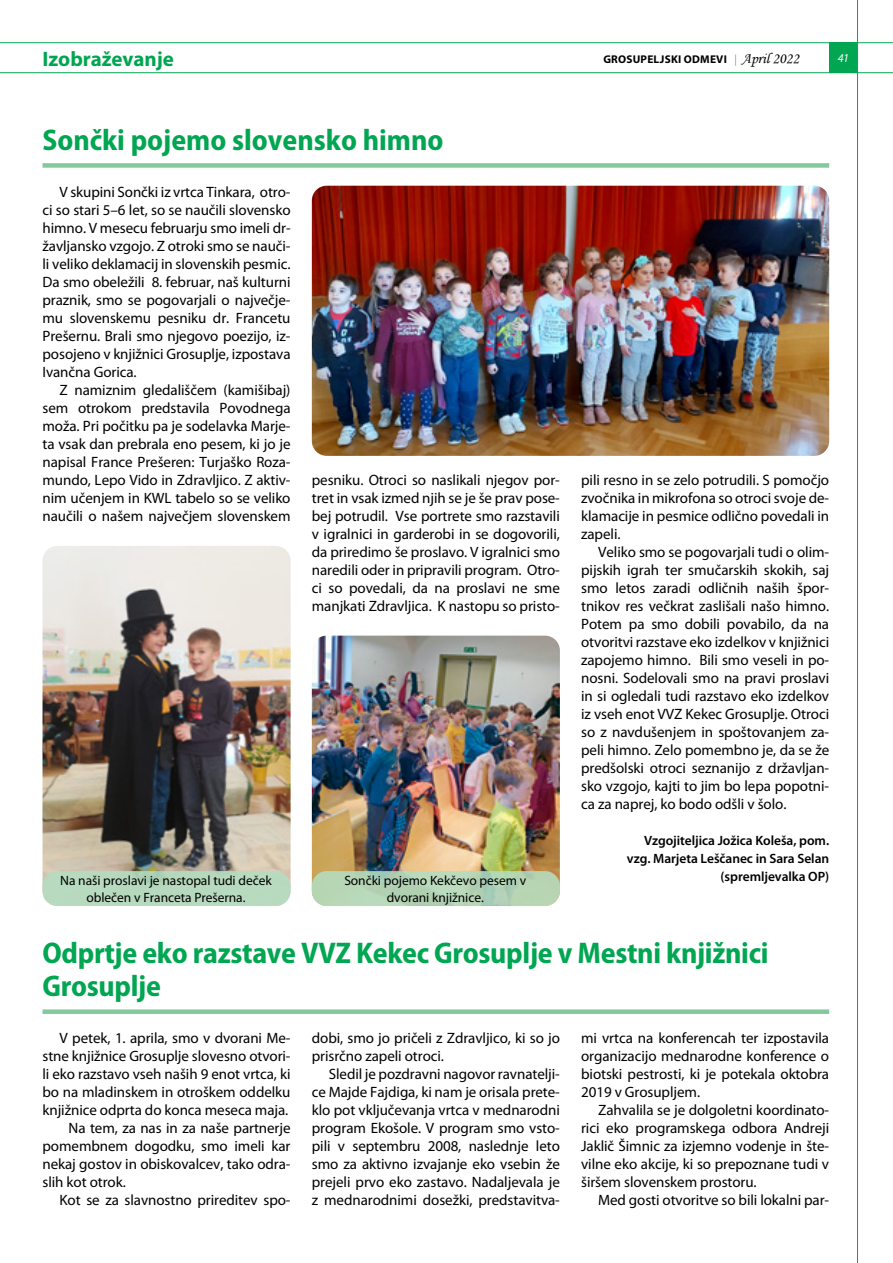
<style>
.page{position:relative;width:893px;height:1263px;background:#fff}
.page>*{position:absolute;margin:0;border:0;box-sizing:border-box;transform-origin:0 0}
.t1{font:700 semi-condensed 30px/33px "Myriad Pro";letter-spacing:-.01em;color:#00a651}
.t2{font:700 21px "Myriad Pro";color:#00a651}
.t3{font:15px/18px "Myriad Pro";letter-spacing:-.005em;color:#000;text-align:justify}
.t4{font:13.5px/16.2px "Myriad Pro";letter-spacing:-.005em;color:#000;text-align:center}
.t5{font:600 13.5px/18px "Myriad Pro";letter-spacing:-.005em;color:#000;text-align:right}
.t6{font:italic 12px "Myriad Pro";color:#fff}
.t7{font:700 11.25px "Myriad Pro";letter-spacing:.02em;color:#000}
.s1{font-weight:300;color:#00a651}
.s2{font-family:"Monotype Corsiva";font-weight:400;font-size:15px}
</style>
<div class="page">
<hr style="left:0;top:42px;width:893px;height:1px;background:#00a651">
<hr style="left:0;top:72px;width:893px;height:1px;background:#00a651">
<div style="left:829px;top:43px;width:28px;height:30px;background:#00a651"></div>
<hr style="left:857px;top:0;width:1px;height:1263px;background:#00a651">
<div style="left:42px;top:163px;width:787px;height:5px;background:#82ca9c"></div>
<img style="left:43px;top:546px;width:248px;height:360px">
<img style="left:312px;top:186px;width:517px;height:270px">
<img style="left:312px;top:636px;width:248px;height:270px">
<div style="left:42px;top:871px;width:249px;height:35px;background:#b4ddc1;border-radius:15px"></div>
<svg style="left:312px;top:871px;width:248px;height:35px;background:#b3d3b4"></svg>
<div style="left:42px;top:1009px;width:787px;height:5px;background:#82ca9c"></div>
<h2 class="t2" style="left:43px;top:45px;width:133px">Izobraževanje</h2>
<p class="t7" style="left:603px;top:52px;width:197px">GROSUPELJSKI ODMEVI <span class="s1">|</span> <span class="s2">April 2022</span></p>
<p class="t6" style="left:838px;top:51px;width:13px">41</p>
<h1 class="t1" style="left:42px;top:124px;width:402px">Sončki pojemo slovensko himno</h1>
<p class="t3" style="left:43px;top:183px;width:250px;text-indent:17px">V skupini Sončki iz vrtca Tinkara, otro&shy;ci so stari 5–6 let, so se naučili slovensko himno. V mesecu februarju smo imeli dr&shy;žavljansko vzgojo. Z otroki smo se nauči&shy;li veliko deklamacij in slovenskih pesmic.<br>Da smo obeležili 8. februar, naš kulturni praznik, smo se pogovarjali o največje&shy;mu slovenskemu pesniku dr. Francetu Prešernu. Brali smo njegovo poezijo, iz&shy;posojeno v knjižnici Grosuplje, izpostava Ivančna Gorica.</p>
<p class="t3" style="left:43px;top:381px;width:250px;text-indent:17px">Z namiznim gledališčem (kamišibaj) sem otrokom predstavila Povodnega moža. Pri počitku pa je sodelavka Marje&shy;ta vsak dan prebrala eno pesem, ki jo je napisal France Prešeren: Turjaško Roza&shy;mundo, Lepo Vido in Zdravljico. Z aktiv&shy;nim učenjem in KWL tabelo so se veliko naučili o našem največjem slovenskem</p>
<p class="t3" style="left:312px;top:471px;width:250px">pesniku. Otroci so naslikali njegov por&shy;tret in vsak izmed njih se je še prav pose&shy;bej potrudil. Vse portrete smo razstavili v igralnici in garderobi in se dogovorili, da priredimo še proslavo. V igralnici smo naredili oder in pripravili program. Otro&shy;ci so povedali, da na proslavi ne sme manjkati Zdravljica. K nastopu so pristo-</p>
<p class="t3" style="left:581px;top:471px;width:250px">pili resno in se zelo potrudili. S pomočjo zvočnika in mikrofona so otroci svoje de&shy;klamacije in pesmice odlično povedali in zapeli.</p>
<p class="t3" style="left:581px;top:543px;width:250px;text-indent:17px">Veliko smo se pogovarjali tudi o olim&shy;pijskih igrah ter smučarskih skokih, saj smo letos zaradi odličnih naših špor&shy;tnikov res večkrat zaslišali našo himno.<br>Potem pa smo dobili povabilo, da na otvoritvi razstave eko izdelkov v knjižnici zapojemo himno. Bili smo veseli in po&shy;nosni. Sodelovali smo na pravi proslavi in si ogledali tudi razstavo eko izdelkov iz vseh enot VVZ Kekec Grosuplje. Otroci so z navdušenjem in spoštovanjem za&shy;peli himno. Zelo pomembno je, da se že predšolski otroci seznanijo z državljan&shy;sko vzgojo, kajti to jim bo lepa popotni&shy;ca za naprej, ko bodo odšli v šolo.</p>
<p class="t5" style="left:627px;top:831px;width:204px">Vzgojiteljica Jožica Koleša, pom. vzg. Marjeta Leščanec in Sara Selan</p>
<p class="t4" style="left:60px;top:873px;width:213px">Na naši proslavi je nastopal tudi deček</p>
<p class="t5" style="left:721px;top:867px;width:110px">(spremljevalka OP)</p>
<p class="t4" style="left:86px;top:889px;width:161px">oblečen v Franceta Prešerna.</p>
<p class="t4" style="left:344px;top:873px;width:183px">Sončki pojemo Kekčevo pesem v dvorani knjižnice.</p>
<h1 class="t1" style="left:43px;top:937px;width:727px">Odprtje eko razstave VVZ Kekec Grosuplje v Mestni knjižnici<br>Grosuplje</h1>
<p class="t3" style="left:60px;top:1029px;width:233px">V petek, 1. aprila, smo v dvorani Me-</p>
<p class="t3" style="left:43px;top:1047px;width:250px">stne knjižnice Grosuplje slovesno otvori-</p>
<p class="t3" style="left:43px;top:1065px;width:250px">li eko razstavo vseh naših 9 enot vrtca, ki</p>
<p class="t3" style="left:43px;top:1083px;width:250px">bo na mladinskem in otroškem oddelku</p>
<p class="t3" style="left:43px;top:1101px;width:247px">knjižnice odprta do konca meseca maja.</p>
<p class="t3" style="left:69px;top:1119px;width:223px">Na tem, za nas in za naše partnerje</p>
<p class="t3" style="left:43px;top:1137px;width:250px">pomembnem dogodku, smo imeli kar</p>
<p class="t3" style="left:43px;top:1155px;width:250px">nekaj gostov in obiskovalcev, tako odra-</p>
<p class="t3" style="left:43px;top:1173px;width:85px">slih kot otrok.</p>
<p class="t3" style="left:60px;top:1191px;width:233px">Kot se za slavnostno prireditev spo-</p>
<p class="t3" style="left:581px;top:1029px;width:250px">mi vrtca na konferencah ter izpostavila organizacijo mednarodne konference o biotski pestrosti, ki je potekala oktobra 2019 v Grosupljem.</p>
<p class="t3" style="left:581px;top:1101px;width:250px;text-indent:17px">Zahvalila se je dolgoletni koordinato&shy;rici eko programskega odbora Andreji Jaklič Šimnic za izjemno vodenje in šte&shy;vilne eko akcije, ki so prepoznane tudi v širšem slovenskem prostoru.</p>
<p class="t3" style="left:598px;top:1191px;width:233px">Med gosti otvoritve so bili lokalni par-</p>
<p class="t3" style="left:312px;top:1029px;width:250px">dobi, smo jo pričeli z Zdravljico, ki so jo prisrčno zapeli otroci.</p>
<p class="t3" style="left:312px;top:1065px;width:250px;text-indent:17px">Sledil je pozdravni nagovor ravnatelji&shy;ce Majde Fajdiga, ki nam je orisala prete&shy;klo pot vključevanja vrtca v mednarodni program Ekošole. V program smo vsto&shy;pili v septembru 2008, naslednje leto smo za aktivno izvajanje eko vsebin že prejeli prvo eko zastavo. Nadaljevala je z mednarodnimi dosežki, predstavitva-</p>
</div>
